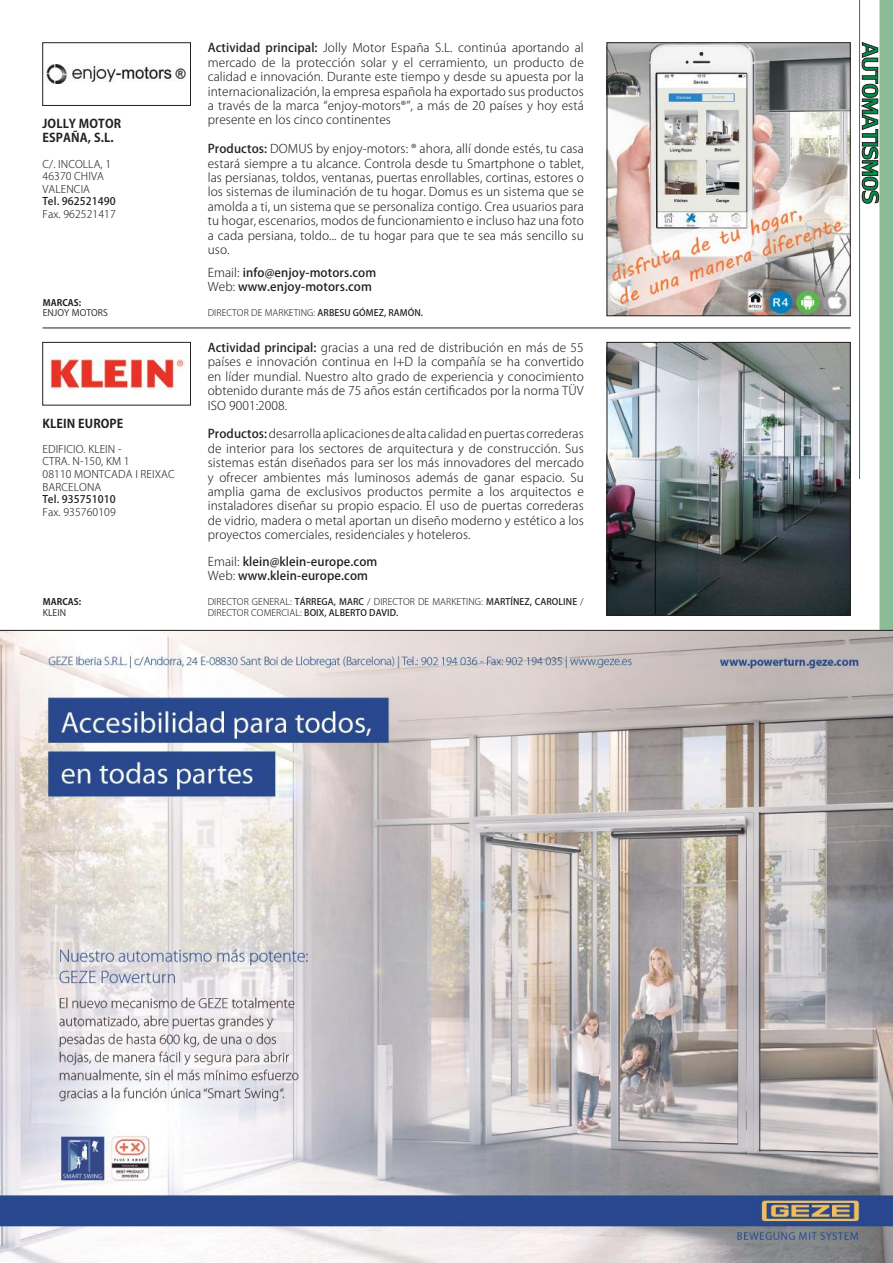
<style>
.page{position:relative;width:893px;height:1263px;background:#fff}
.page>*{position:absolute;margin:0;border:0;box-sizing:border-box;transform-origin:0 0}
.t1{font:300 12px/14.4px "Koz Go Pro";letter-spacing:.01em;color:#241f1f;text-align:justify}
.t2{font:500 12px/14.4px "Koz Go Pro";letter-spacing:.01em;color:#241f1f}
.t3{font:700 12px/14.4px "Koz Go Pro";letter-spacing:.01em;color:#241f1f}
.t4{font:300 10.5px/12.6px "Koz Go Pro";letter-spacing:.01em;color:#241f1f}
.t5{font:500 10.5px "Koz Go Pro";letter-spacing:.01em;color:#241f1f}
.t6{font:300 9px/10.5px "Koz Go Pro";letter-spacing:.01em;color:#241f1f}
.t7{font:9px "Koz Go Pro";letter-spacing:.01em;color:#241f1f}
.t8{font:700 9px "Koz Go Pro";letter-spacing:.01em;color:#241f1f}
.s1{font-weight:500}
.s2{font-weight:300}
</style>
<div class="page">
<svg style="left:862px;top:0;width:31px;height:630px"></svg>
<hr style="left:859px;top:0;width:1px;height:479px;background:#00904c">
<img style="left:0;top:631px;width:893px;height:632px">
<hr style="left:0;top:630px;width:893px;height:1px;background:#241f1f">
<hr style="left:43px;top:328px;width:807px;height:1px;background:#241f1f">
<img style="left:609px;top:45px;width:239px;height:269px">
<img style="left:46px;top:64px;width:140px;height:20px">
<div style="left:43px;top:43px;width:148px;height:63px;border:1px solid #241f1f"></div>
<img style="left:609px;top:344px;width:239px;height:270px">
<div style="left:607px;top:342px;width:243px;height:274px;border:1px solid #241f1f"></div>
<img style="left:49px;top:353px;width:135px;height:36px">
<div style="left:43px;top:342px;width:148px;height:63px;border:1px solid #241f1f"></div>
<p class="t3" style="left:43px;top:117px;width:80px">JOLLY MOTOR<br>ESPAÑA, S.L.</p>
<p class="t4" style="left:43px;top:157px;width:70px">C/. INCOLLA, 1<br>46370 CHIVA<br>VALENCIA</p>
<p class="t5" style="left:43px;top:195px;width:75px">Tel. 962521490</p>
<p class="t4" style="left:43px;top:208px;width:75px">Fax. 962521417</p>
<p class="t8" style="left:43px;top:296px;width:40px">MARCAS:</p>
<p class="t7" style="left:43px;top:307px;width:67px">ENJOY MOTORS</p>
<p class="t3" style="left:43px;top:417px;width:82px">KLEIN EUROPE</p>
<p class="t4" style="left:43px;top:443px;width:134px">EDIFICIO. KLEIN -<br>CTRA. N-150, KM 1<br>08110 MONTCADA I REIXAC<br>BARCELONA</p>
<p class="t5" style="left:43px;top:493px;width:75px">Tel. 935751010</p>
<p class="t4" style="left:43px;top:506px;width:75px">Fax. 935760109</p>
<p class="t8" style="left:43px;top:596px;width:40px">MARCAS:</p>
<p class="t7" style="left:43px;top:607px;width:25px">KLEIN</p>
<p class="t1" style="left:208px;top:41px;width:378px"><span class="s1">Actividad principal:</span> Jolly Motor España S.L. continúa aportando al mercado de la protección solar y el cerramiento, un producto de calidad e innovación. Durante este tiempo y desde su apuesta por la internacionalización, la empresa española ha exportado sus productos a través de la marca “enjoy-motors®”, a más de 20 países y hoy está presente en los cinco continentes</p>
<p class="t1" style="left:208px;top:142px;width:378px"><span class="s1">Productos:</span> DOMUS by enjoy-motors: ® ahora, allí donde estés, tu casa estará siempre a tu alcance. Controla desde tu Smartphone o tablet, las persianas, toldos, ventanas, puertas enrollables, cortinas, estores o los sistemas de iluminación de tu hogar. Domus es un sistema que se amolda a ti, un sistema que se personaliza contigo. Crea usuarios para tu hogar, escenarios, modos de funcionamiento e incluso haz una foto a cada persiana, toldo... de tu hogar para que te sea más sencillo su uso.</p>
<p class="t2" style="left:208px;top:266px;width:170px"><span class="s2">Email:</span> info@enjoy-motors.com<br><span class="s2">Web:</span> www.enjoy-motors.com</p>
<p class="t6" style="left:208px;top:307px;width:217px">DIRECTOR DE MARKETING: <span class="s1">ARBESU GÓMEZ, RAMÓN.</span></p>
<p class="t1" style="left:208px;top:340px;width:378px"><span class="s1">Actividad principal:</span> gracias a una red de distribución en más de 55 países e innovación continua en I+D la compañía se ha convertido en líder mundial. Nuestro alto grado de experiencia y conocimiento obtenido durante más de 75 años están certificados por la norma TÜV ISO 9001:2008.</p>
<p class="t1" style="left:208px;top:427px;width:378px"><span class="s1">Productos:</span> desarrolla aplicaciones de alta calidad en puertas correderas de interior para los sectores de arquitectura y de construcción. Sus sistemas están diseñados para ser los más innovadores del mercado y ofrecer ambientes más luminosos además de ganar espacio. Su amplia gama de exclusivos productos permite a los arquitectos e instaladores diseñar su propio espacio. El uso de puertas correderas de vidrio, madera o metal aportan un diseño moderno y estético a los proyectos comerciales, residenciales y hoteleros.</p>
<p class="t2" style="left:208px;top:555px;width:171px"><span class="s2">Email:</span> klein@klein-europe.com<br><span class="s2">Web:</span> www.klein-europe.com</p>
<p class="t6" style="left:208px;top:597px;width:378px">DIRECTOR GENERAL: <span class="s1">TÁRREGA, MARC</span> / DIRECTOR DE MARKETING: <span class="s1">MARTÍNEZ, CAROLINE</span> /<br>DIRECTOR COMERCIAL: <span class="s1">BOIX, ALBERTO DAVID.</span></p>
</div>
